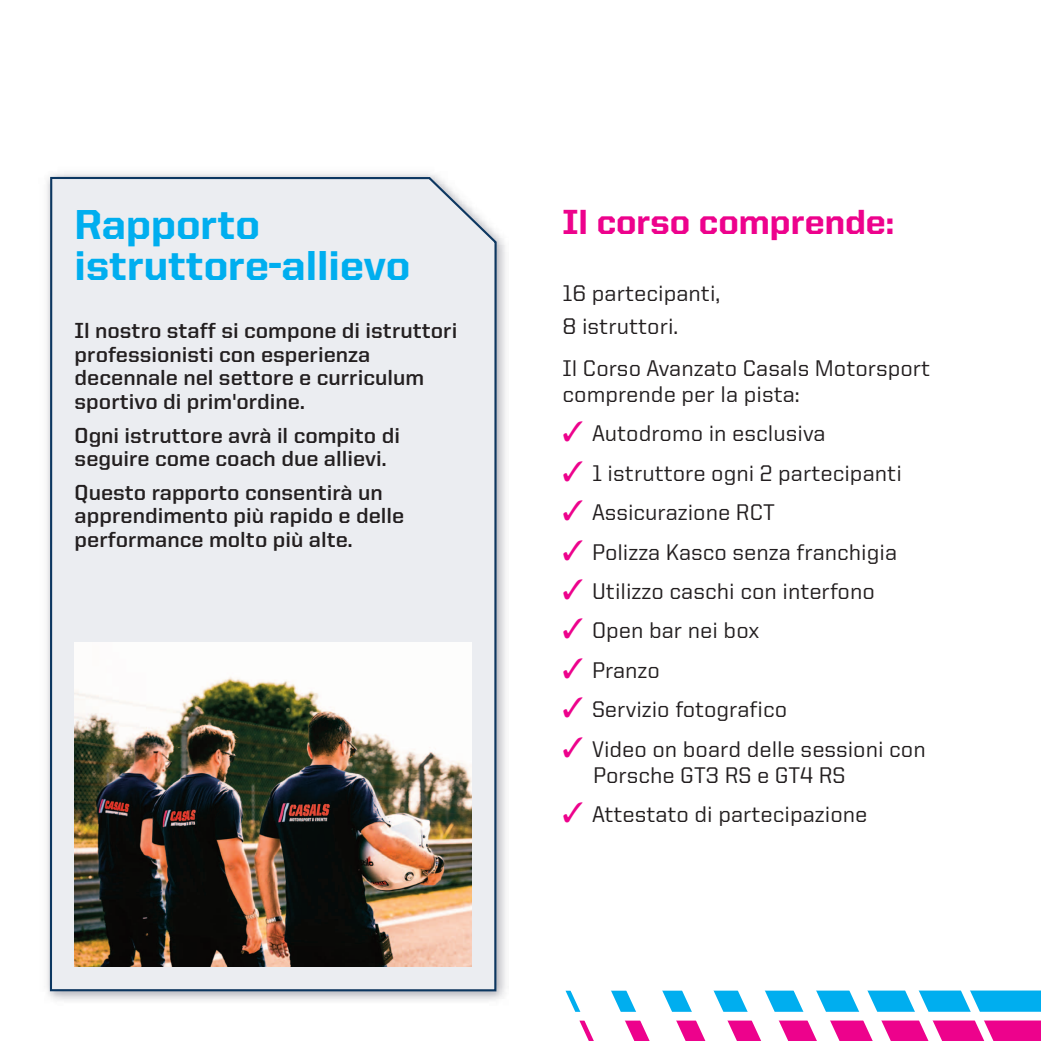
<style>
.page{position:relative;width:1041px;height:1041px;background:#fff}
.page>*{position:absolute;margin:0;border:0;box-sizing:border-box;transform-origin:0 0}
.t1{font:800 42px/40.2px "United Sans Reg";color:#00aeef}
.t2{font:800 35px "United Sans Reg";color:#ed028c}
.t3{font:500 22.75px/33.4px "United Sans Reg";color:#231f20}
.t4{font:700 21.88px/23.6px "United Sans Reg";color:#231f20}
.s1{color:#ed028c}
</style>
<div class="page">
<img style="left:47px;top:173px;width:459px;height:828px">
<div style="left:50px;top:177px;width:447px;height:814px;background:#ebedf1"></div>
<img style="left:75px;top:642px;width:396px;height:324px">
<svg style="left:565px;top:990px;width:476px;height:51px"></svg>
<h1 class="t1" style="left:75px;top:208px;width:337px">Rapporto istruttore-allievo</h1>
<p class="t4" style="left:75px;top:321px;width:384px">Il nostro staff si compone di istruttori professionisti con esperienza decennale nel settore e curriculum sportivo di prim'ordine.</p>
<p class="t4" style="left:75px;top:425px;width:327px">Ogni istruttore avrà il compito di seguire come coach due allievi.</p>
<p class="t4" style="left:75px;top:482px;width:331px">Questo rapporto consentirà un apprendimento più rapido e delle performance molto più alte.</p>
<h2 class="t2" style="left:562px;top:210px;width:333px">Il corso comprende:</h2>
<p class="t3" style="left:562px;top:278px;width:159px">16 partecipanti,<br>8 istruttori.</p>
<p class="t3" style="left:562px;top:357px;width:369px;line-height:26.2px">Il Corso Avanzato Casals Motorsport comprende per la pista:</p>
<p class="t3" style="left:562px;top:419px;width:265px"><span class="s1">✓</span> Autodromo in esclusiva</p>
<p class="t3" style="left:562px;top:458px;width:341px"><span class="s1">✓</span> 1 istruttore ogni 2 partecipanti</p>
<p class="t3" style="left:562px;top:497px;width:214px"><span class="s1">✓</span> Assicurazione RCT</p>
<p class="t3" style="left:562px;top:537px;width:336px"><span class="s1">✓</span> Polizza Kasco senza franchigia</p>
<p class="t3" style="left:562px;top:576px;width:314px"><span class="s1">✓</span> Utilizzo caschi con interfono</p>
<p class="t3" style="left:562px;top:616px;width:198px"><span class="s1">✓</span> Open bar nei box</p>
<p class="t3" style="left:562px;top:655px;width:99px"><span class="s1">✓</span> Pranzo</p>
<p class="t3" style="left:562px;top:694px;width:226px"><span class="s1">✓</span> Servizio fotografico</p>
<p class="t3" style="left:593px;top:739px;width:334px;line-height:25.2px;text-indent:-31px"><span class="s1">✓</span> Video on board delle sessioni con<br>Porsche GT3 RS e GT4 RS</p>
<p class="t3" style="left:562px;top:799px;width:306px"><span class="s1">✓</span> Attestato di partecipazione</p>
</div>
